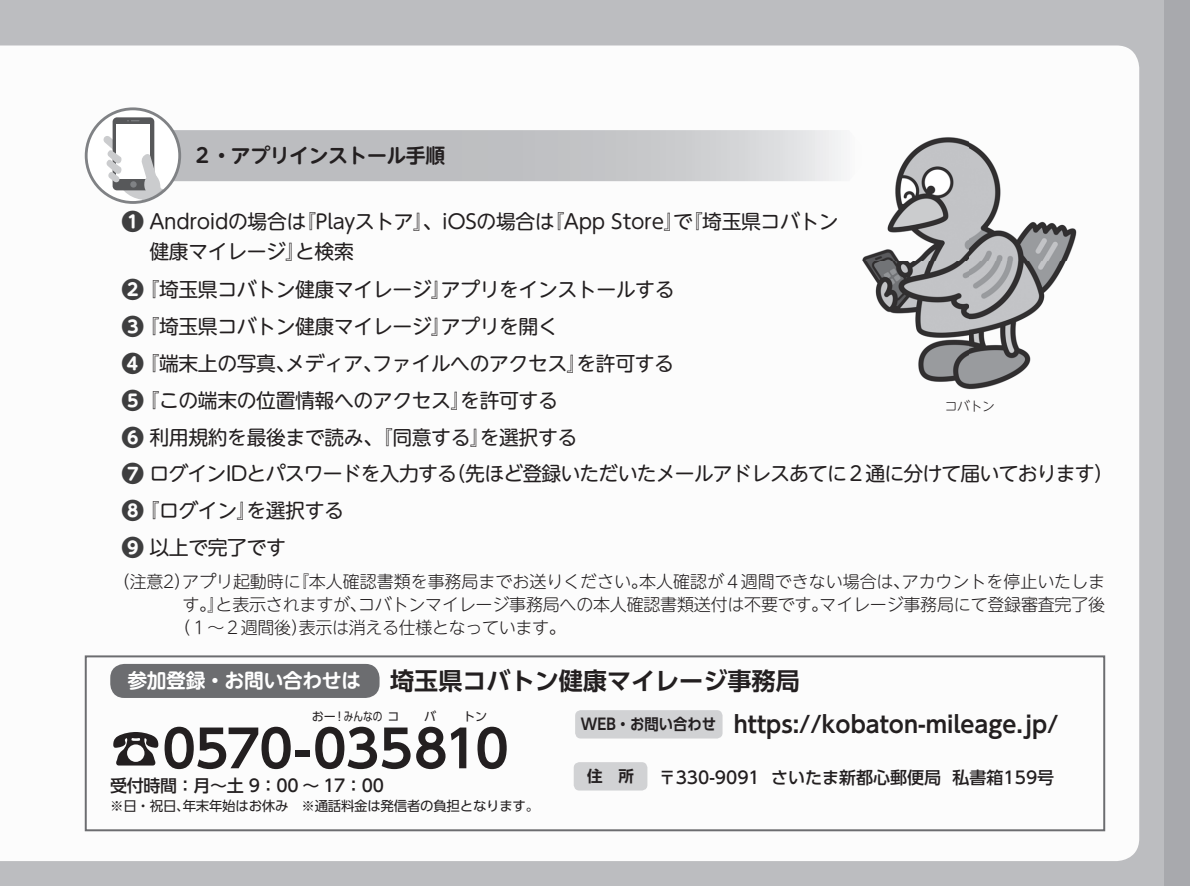
<style>
.page{position:relative;width:1190px;height:886px;background:#fff}
.page>*{position:absolute;margin:0;border:0;box-sizing:border-box;transform-origin:0 0}
.t1{font:51px "UD Shin Go Pro De Bold 90 pv RKSJ H";letter-spacing:-.02em;color:#231f20}
.t2{font:24px "UD Shin Go Pro De Bold 90 pv RKSJ H";color:#231f20}
.t3{font:22.6px "UD Shin Go Pro De Bold 90 pv RKSJ H";color:#231f20}
.t4{font:19.8px/36.8px "UD Shin M Go Pro Regular 90 pv RKSJ H";letter-spacing:-.02em;color:#231f20}
.t5{font:19.8px "UD Shin M Go Pro De Bold 90 pv RKSJ H";letter-spacing:-.02em;color:#231f20}
.t6{font:17px "UD Shin M Go Pro Light 90 pv RKSJ H";letter-spacing:-.015em;color:#231f20}
.t7{font:17px "UD Shin Go Pro Medium 90 pv RKSJ H";color:#231f20}
.t8{font:17px "UD Shin Go Pro Medium 90 pv RKSJ H";letter-spacing:-.02em;color:#231f20}
.t9{font:15.6px "UD Shin Go Pro De Bold 90 pv RKSJ H";color:#231f20}
.t10{font:13.4px "UD Shin Go Pro Regular 90 pv RKSJ H";letter-spacing:-.02em;color:#231f20}
.t11{font:12.8px "UD Shin M Go Pro Light 90 pv RKSJ H";color:#231f20}
.t12{font:12px "UD Shin Go Pro Regular 90 pv RKSJ H";color:#231f20}
.s1{font-family:"UD Shin M Go Pro Bold 90 pv RKSJ H";font-size:22.6px;color:#3e3e3f}
.s2{font-family:"UD Shin M Go Pro De Bold 90 pv RKSJ H";font-size:19.8px;color:#fff}
.s3{font-size:15.6px}
</style>
<div class="page">
<div style="left:0;top:0;width:1190px;height:885px;background:#bcbdc0"></div>
<div style="left:1165px;top:0;width:25px;height:885px;background:#a8a9ad"></div>
<div style="left:0;top:45px;width:1139px;height:816px;background:#fcfcfc"></div>
<div style="left:85px;top:655px;width:1020px;height:176px;border:2px solid #6c6d70"></div>
<div style="left:110px;top:663px;width:270px;height:34px;background:#6c6d70;border-radius:14px"></div>
<div style="left:575px;top:710px;width:148px;height:28px;background:#d1d2d4;border-radius:6px"></div>
<div style="left:574px;top:762px;width:73px;height:28px;background:#d1d2d4;border-radius:6px"></div>
<img style="left:861px;top:132px;width:217px;height:259px">
<img style="left:861px;top:146px;width:8px;height:19px">
<svg style="left:86px;top:109px;width:94px;height:93px"></svg>
<div style="left:113px;top:117px;width:41px;height:73px;background:#57585a;border-radius:4px"></div>
<div style="left:117px;top:124px;width:33px;height:54px;background:#fff"></div>
<svg style="left:103px;top:130px;width:758px;height:72px"></svg>
<div style="left:85px;top:107px;width:96px;height:97px;border:3px solid #808285;border-radius:50%"></div>
<p class="t5" style="left:192px;top:148px;width:254px">２・アプリインストール手順</p>
<p class="t4" style="left:150px;top:209px;width:691px;line-height:29.8px;text-indent:-28px"><span class="s1">❶</span> Androidの場合は『Playストア』、iOSの場合は『App Store』で『埼玉県コバトン健康マイレージ』と検索</p>
<p class="t4" style="left:122px;top:274px;width:994px"><span class="s1">❷</span>『埼玉県コバトン健康マイレージ』アプリをインストールする<br><span class="s1">❸</span>『埼玉県コバトン健康マイレージ』アプリを開く<br><span class="s1">❹</span>『端末上の写真、メディア、ファイルへのアクセス』を許可する<br><span class="s1">❺</span>『この端末の位置情報へのアクセス』を許可する<br><span class="s1">❻</span> 利用規約を最後まで読み、『同意する』を選択する<br><span class="s1">❼</span> ログインIDとパスワードを入力する（先ほど登録いただいたメールアドレスあてに２通に分けて届いております）<br><span class="s1">❽</span>『ログイン』を選択する<br><span class="s1">❾</span> 以上で完了です</p>
<p class="t6" style="left:113px;top:575px;width:994px">（注意2）アプリ起動時に『本人確認書類を事務局までお送りください。本人確認が４週間できない場合は、アカウントを停止いたしま</p>
<p class="t6" style="left:183px;top:598px;width:924px">す。』と表示されますが、コバトンマイレージ事務局への本人確認書類送付は不要です。マイレージ事務局にて登録審査完了後</p>
<p class="t6" style="left:174px;top:620px;width:393px">（１～２週間後）表示は消える仕様となっています。</p>
<p class="t2" style="left:127px;top:672px;width:674px"><span class="s2">参加登録・お問い合わせは</span> 埼玉県コバトン健康マイレージ事務局</p>
<p class="t3" style="left:581px;top:715px;width:479px"><span class="s3">WEB・お問い合わせ</span> https://kobaton-mileage.jp/</p>
<p class="t9" style="left:587px;top:770px;width:48px">住　所</p>
<p class="t7" style="left:659px;top:770px;width:397px">〒330-9091 さいたま新都心郵便局 私書箱159号</p>
<p class="t11" style="left:945px;top:401px;width:52px">コバトン</p>
<p class="t12" style="left:312px;top:711px;width:89px">おー！みんなのコ</p>
<p class="t12" style="left:424px;top:711px;width:14px">バ</p>
<p class="t12" style="left:463px;top:711px;width:26px">トン</p>
<p class="t1" style="left:110px;top:729px;width:400px">☎0570-035810</p>
<p class="t8" style="left:110px;top:778px;width:275px">受付時間：月～土 9：00 ～ 17：00</p>
<p class="t10" style="left:110px;top:801px;width:430px">※ 日・祝日、年末年始はお休み　※通話料金は発信者の負担となります。</p>
</div>
